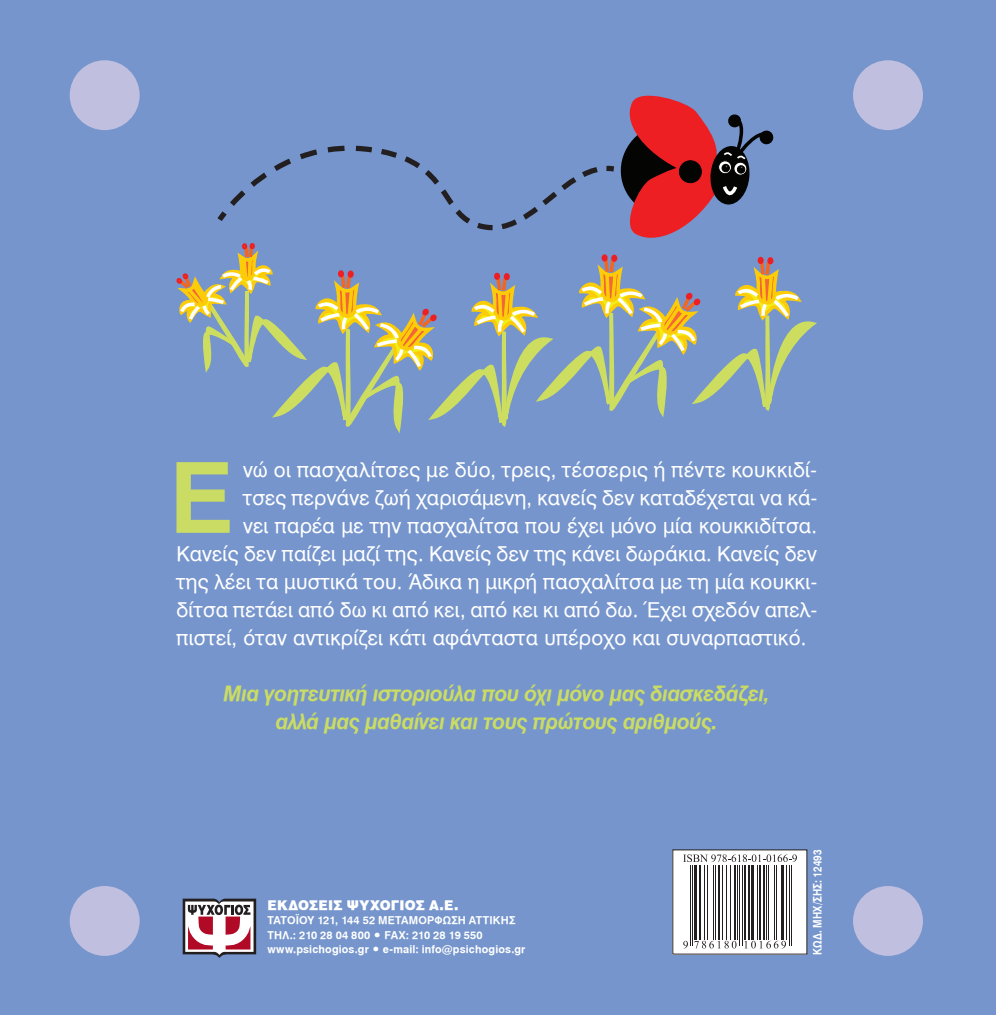
<style>
.page{position:relative;width:996px;height:1015px;background:#fff}
.page>*{position:absolute;margin:0;border:0;box-sizing:border-box;transform-origin:0 0}
.t1{font:96.95px "UB Helvetica Bold";color:#cadc63}
.t2{font:italic 21px/28px "UB Helvetica Bold";letter-spacing:-.02em;color:#cadc63;text-align:center}
.t3{font:20.12px "UB Helvetica";letter-spacing:.01em;color:#fff}
.t4{font:900 13.12px "UB Helvetica";letter-spacing:.015em;color:#fff}
.t5{font:11.38px "UB Helvetica Bold";letter-spacing:.01em;color:#fff;scale:.85 1}
.t6{font:10.67px/14.5px "UB Helvetica Bold";letter-spacing:.015em;color:#fff}
</style>
<div class="page">
<div style="left:0;top:0;width:995px;height:1015px;background:#7595cc"></div>
<svg style="left:183px;top:899px;width:73px;height:59px;background:#b4939c"></svg>
<svg style="left:674px;top:851px;width:131px;height:101px;background:#d6d5d5"></svg>
<hr style="left:689px;top:865px;width:1px;height:81px;background:#231f20">
<hr style="left:691px;top:865px;width:1px;height:81px;background:#231f20">
<hr style="left:694px;top:865px;width:3px;height:74px;background:#231f20">
<hr style="left:698px;top:865px;width:2px;height:74px;background:#231f20">
<hr style="left:703px;top:865px;width:1px;height:74px;background:#231f20">
<hr style="left:707px;top:865px;width:1px;height:74px;background:#231f20">
<hr style="left:712px;top:865px;width:1px;height:74px;background:#231f20">
<hr style="left:714px;top:865px;width:1px;height:74px;background:#231f20">
<hr style="left:717px;top:865px;width:2px;height:74px;background:#231f20">
<hr style="left:722px;top:865px;width:1px;height:74px;background:#231f20">
<hr style="left:726px;top:865px;width:1px;height:74px;background:#231f20">
<hr style="left:729px;top:865px;width:1px;height:74px;background:#231f20">
<hr style="left:733px;top:865px;width:2px;height:74px;background:#231f20">
<hr style="left:737px;top:865px;width:1px;height:74px;background:#231f20">
<hr style="left:739px;top:865px;width:1px;height:81px;background:#231f20">
<hr style="left:741px;top:865px;width:1px;height:81px;background:#231f20">
<hr style="left:743px;top:865px;width:2px;height:74px;background:#231f20">
<hr style="left:747px;top:865px;width:2px;height:74px;background:#231f20">
<hr style="left:751px;top:865px;width:3px;height:74px;background:#231f20">
<hr style="left:756px;top:865px;width:1px;height:74px;background:#231f20">
<hr style="left:758px;top:865px;width:2px;height:74px;background:#231f20">
<hr style="left:762px;top:865px;width:2px;height:74px;background:#231f20">
<hr style="left:766px;top:865px;width:1px;height:74px;background:#231f20">
<hr style="left:768px;top:865px;width:1px;height:74px;background:#231f20">
<hr style="left:773px;top:865px;width:1px;height:74px;background:#231f20">
<hr style="left:775px;top:865px;width:1px;height:74px;background:#231f20">
<hr style="left:781px;top:865px;width:3px;height:74px;background:#231f20">
<hr style="left:785px;top:865px;width:1px;height:74px;background:#231f20">
<hr style="left:788px;top:865px;width:1px;height:81px;background:#231f20">
<hr style="left:790px;top:865px;width:1px;height:81px;background:#231f20">
<svg style="left:683px;top:941px;width:4px;height:7px"></svg>
<svg style="left:693px;top:941px;width:43px;height:7px"></svg>
<svg style="left:744px;top:941px;width:41px;height:7px"></svg>
<svg style="left:682px;top:854px;width:114px;height:8px"></svg>
<div style="left:70px;top:60px;width:70px;height:70px;background:#c0bfdf;border-radius:50%"></div>
<div style="left:852px;top:60px;width:70px;height:70px;background:#c0bfdf;border-radius:50%"></div>
<div style="left:70px;top:886px;width:70px;height:70px;background:#c0bfdf;border-radius:50%"></div>
<div style="left:852px;top:886px;width:70px;height:70px;background:#c0bfdf;border-radius:50%"></div>
<svg style="left:176px;top:95px;width:641px;height:338px"></svg>
<h1 class="t1" style="left:169px;top:441px;width:66px">Ε</h1>
<p class="t3" style="left:243px;top:458px;width:575px">νώ οι πασχαλίτσες με δύο, τρεις, τέσσερις ή πέντε κουκκιδί-</p>
<p class="t3" style="left:243px;top:486px;width:575px">τσες περνάνε ζωή χαρισάμενη, κανείς δεν καταδέχεται να κά-</p>
<p class="t3" style="left:243px;top:514px;width:575px">νει παρέα με την πασχαλίτσα που έχει μόνο μία κουκκιδίτσα.</p>
<p class="t3" style="left:176px;top:542px;width:642px">Κανείς δεν παίζει μαζί της. Κανείς δεν της κάνει δωράκια. Κανείς δεν</p>
<p class="t3" style="left:176px;top:570px;width:641px">της λέει τα μυστικά του. Άδικα η μικρή πασχαλίτσα με τη μία κουκκι-</p>
<p class="t3" style="left:176px;top:598px;width:641px">δίτσα πετάει από δω κι από κει, από κει κι από δω. Έχει σχεδόν απελ-</p>
<p class="t3" style="left:176px;top:626px;width:631px">πιστεί, όταν αντικρίζει κάτι αφάνταστα υπέροχο και συναρπαστικό.</p>
<p class="t2" style="left:223px;top:679px;width:547px">Μια γοητευτική ιστοριούλα που όχι μόνο μας διασκεδάζει, αλλά μας μαθαίνει και τους πρώτους αριθμούς.</p>
<p class="t4" style="left:267px;top:897px;width:192px">ΕΚΔΟΣΕΙΣ ΨΥΧΟΓΙΟΣ Α.Ε.</p>
<p class="t6" style="left:267px;top:913px;width:37px">ΤΑΤΟΪΟΥ</p>
<p class="t6" style="left:267px;top:913px;width:259px;text-indent:50px">121, 144 52 ΜΕΤΑΜΟΡ ΦΩΣΗ ΑΤΤΙΚΗΣ<br>ΤΗΛ.: 210 28 04 800 • FAX: 210 28 19 550 www.psichogios.gr • e-mail: info@psichogios.gr</p>
<p class="t5" style="left:810px;top:954px;width:125px;rotate:-90deg">KΩΔ. ΜΗΧ/ΣΗΣ: 12493</p>
</div>
